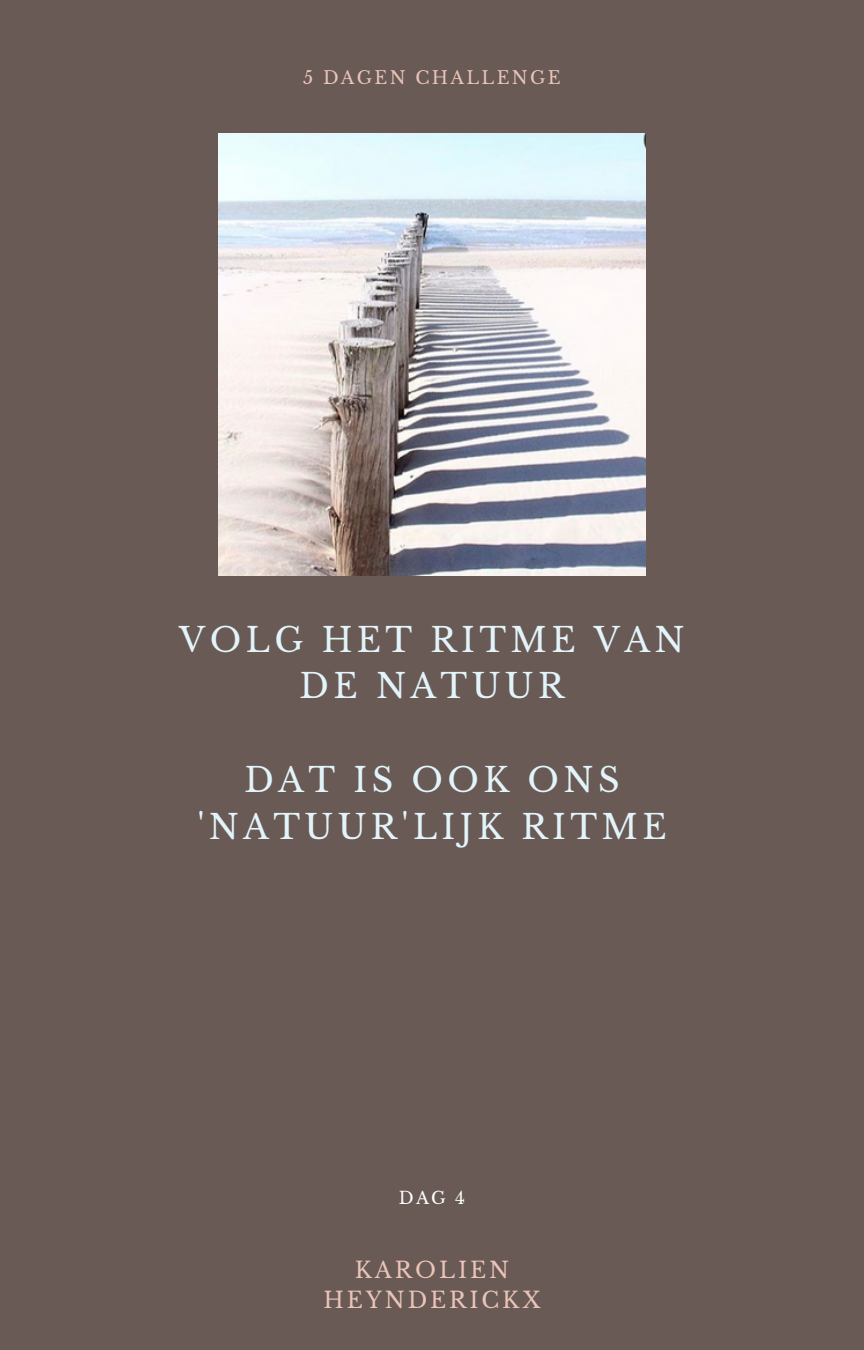
<style>
.page{position:relative;width:864px;height:1350px;background:#695a55}
.page>*{position:absolute;margin:0;border:0;box-sizing:border-box;transform-origin:0 0}
.t1{font:33.3px/46.8px "Libre Baskerville";letter-spacing:.13em;color:#e2f4fa;text-align:center}
.t2{font:22.28px/30.4px "Libre Baskerville";letter-spacing:.13em;color:#eac4b9;text-align:center}
.t3{font:17.78px "Libre Baskerville";letter-spacing:.13em;color:#eac4b9}
.t4{font:16.88px "Libre Baskerville";color:#fff}
</style>
<div class="page">
<img style="left:218px;top:133px;width:427px;height:442px">
<p class="t3" style="left:303px;top:66px;width:259px">5 DAGEN CHALLENGE</p>
<p class="t1" style="left:179px;top:617px;width:507px">VOLG HET RITME VAN<br>DE NATUUR</p>
<p class="t1" style="left:197px;top:757px;width:471px">DAT IS OOK ONS 'NATUUR'LIJK RITME</p>
<p class="t4" style="left:399px;top:1187px;width:68px">DAG 4</p>
<p class="t2" style="left:323px;top:1255px;width:219px">KAROLIEN<br>HEYNDERICKX</p>
</div>
